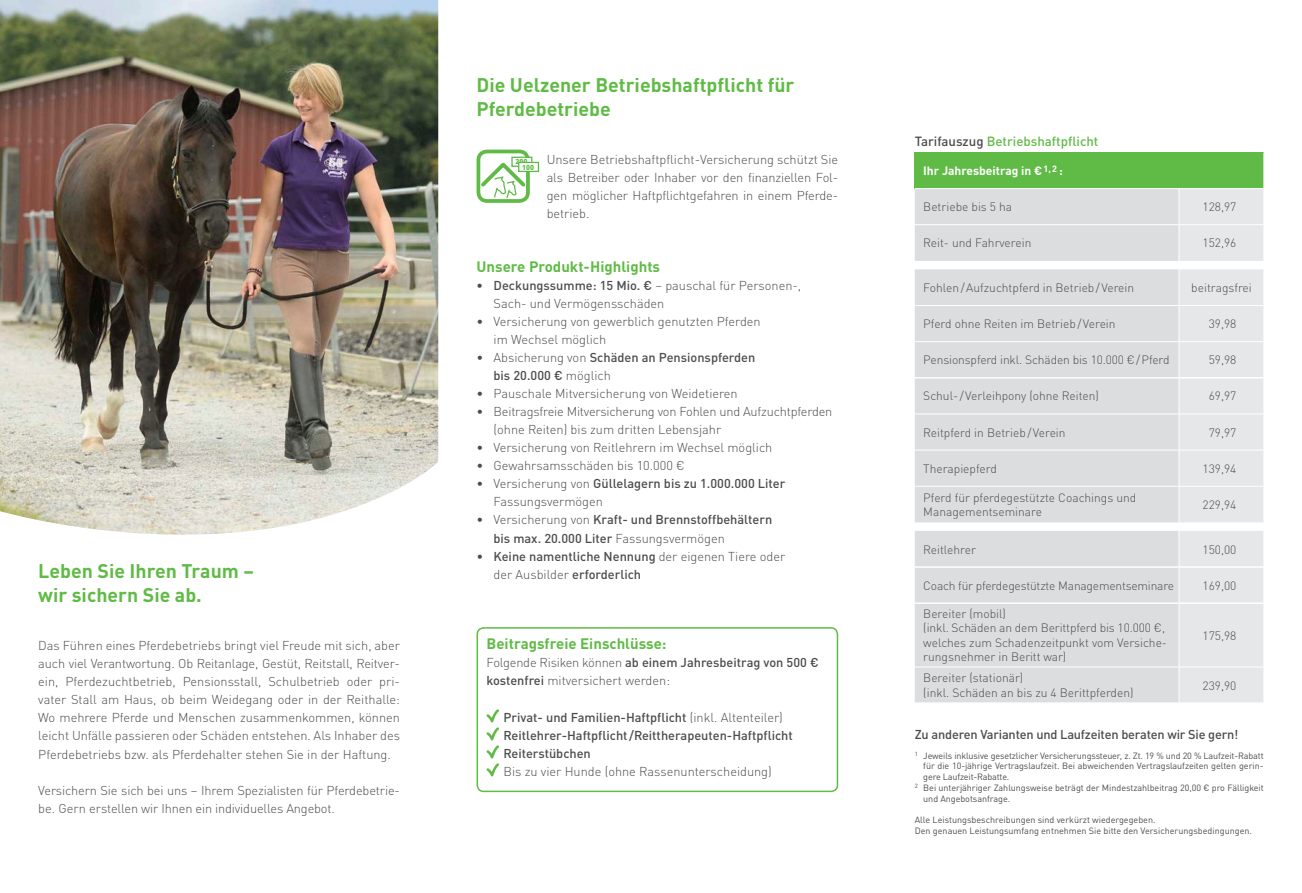
<style>
.page{position:relative;width:1302px;height:893px;background:#fff}
.page>*{position:absolute;margin:0;border:0;box-sizing:border-box;transform-origin:0 0}
.t1{font:700 19.5px/24px "DINOT";color:#60bb46}
.t2{font:700 15px "DINOT";color:#60bb46}
.t3{font:500 13.2px "DINOT";color:#60bb46}
.t4{font:300 12.75px/18px "DINOT";color:#4b4c4d}
.t5{font:500 12.75px/18px "DINOT";color:#4b4c4d}
.t6{font:300 12px/14.4px "DINOT";color:#4b4c4d}
.t7{font:700 12px "DINOT";color:#fff}
.t8{font:9px/10.8px "DINOT";letter-spacing:-.005em;color:#4b4c4d}
.t9{font:900 7.2px/5.4px "DINOT";color:#60bb46}
.s1{font-weight:500}
.s2{font-weight:300}
.s3{color:#4b4c4d}
</style>
<div class="page">
<img style="left:0;top:0;width:438px;height:535px">
<svg style="left:486px;top:709px;width:13px;height:67px"></svg>
<div style="left:476px;top:627px;width:362px;height:165px;border:2px solid #60bb46;border-radius:6px"></div>
<div style="left:476px;top:150px;width:53px;height:53px;border:4px solid #60bb46;border-radius:9px"></div>
<svg style="left:511px;top:157px;width:21px;height:5px"></svg>
<div style="left:518px;top:162px;width:21px;height:10px;background:#fff;border:1px solid #60bb46"></div>
<svg style="left:477px;top:159px;width:52px;height:41px"></svg>
<div style="left:914px;top:152px;width:349px;height:37px;background:#60bb46"></div>
<div style="left:915px;top:189px;width:263px;height:513px;background:#dcdddf"></div>
<div style="left:1178px;top:189px;width:85px;height:513px;background:#e6e7e9"></div>
<hr style="left:1179px;top:377px;width:85px;height:2px;background:#fff">
<hr style="left:1179px;top:566px;width:85px;height:2px;background:#fff">
<hr style="left:1179px;top:602px;width:85px;height:2px;background:#fff">
<hr style="left:914px;top:377px;width:264px;height:2px;background:#fff">
<hr style="left:914px;top:566px;width:264px;height:2px;background:#fff">
<hr style="left:914px;top:602px;width:264px;height:2px;background:#fff">
<hr style="left:914px;top:188px;width:264px;height:1px;background:#fff">
<hr style="left:1178px;top:188px;width:85px;height:1px;background:#fff">
<hr style="left:1178px;top:189px;width:1px;height:35px;background:#fff">
<hr style="left:914px;top:224px;width:264px;height:1px;background:#fff">
<hr style="left:1178px;top:224px;width:85px;height:1px;background:#fff">
<hr style="left:1178px;top:225px;width:1px;height:36px;background:#fff">
<hr style="left:1178px;top:269px;width:1px;height:36px;background:#fff">
<hr style="left:914px;top:305px;width:264px;height:1px;background:#fff">
<hr style="left:1178px;top:305px;width:85px;height:1px;background:#fff">
<hr style="left:1178px;top:306px;width:1px;height:35px;background:#fff">
<hr style="left:914px;top:341px;width:264px;height:1px;background:#fff">
<hr style="left:1178px;top:341px;width:85px;height:1px;background:#fff">
<hr style="left:1178px;top:342px;width:1px;height:36px;background:#fff">
<hr style="left:1178px;top:378px;width:1px;height:36px;background:#fff">
<hr style="left:914px;top:414px;width:264px;height:1px;background:#fff">
<hr style="left:1178px;top:414px;width:85px;height:1px;background:#fff">
<hr style="left:1178px;top:414px;width:1px;height:36px;background:#fff">
<hr style="left:914px;top:450px;width:264px;height:1px;background:#fff">
<hr style="left:1178px;top:450px;width:85px;height:1px;background:#fff">
<hr style="left:1178px;top:450px;width:1px;height:36px;background:#fff">
<hr style="left:914px;top:486px;width:264px;height:1px;background:#fff">
<hr style="left:1178px;top:486px;width:85px;height:1px;background:#fff">
<hr style="left:1178px;top:487px;width:1px;height:35px;background:#fff">
<hr style="left:1178px;top:531px;width:1px;height:36px;background:#fff">
<hr style="left:1178px;top:567px;width:1px;height:36px;background:#fff">
<hr style="left:1178px;top:603px;width:1px;height:64px;background:#fff">
<hr style="left:914px;top:667px;width:264px;height:1px;background:#fff">
<hr style="left:1178px;top:667px;width:85px;height:1px;background:#fff">
<hr style="left:1178px;top:667px;width:1px;height:35px;background:#fff">
<h1 class="t1" style="left:38px;top:559px;width:217px">Leben Sie Ihren Traum – wir sichern Sie ab.</h1>
<p class="t4" style="left:38px;top:637px;width:363px;text-align:justify">Das Führen eines Pferdebetriebs bringt viel Freude mit sich, aber auch viel Verantwortung. Ob Reitanlage, Gestüt, Reitstall, Reitver&shy;ein, Pferdezuchtbetrieb, Pensionsstall, Schulbetrieb oder pri&shy;vater Stall am Haus, ob beim Weidegang oder in der Reithalle:<br>Wo mehrere Pferde und Menschen zusammenkommen, können leicht Unfälle passieren oder Schäden entstehen. Als Inhaber des Pferdebetriebs bzw. als Pferdehalter stehen Sie in der Haftung.</p>
<p class="t4" style="left:38px;top:781px;width:363px">Versichern Sie sich bei uns – Ihrem Spezialisten für Pferdebetrie&shy;be. Gern erstellen wir Ihnen ein individuelles Angebot.</p>
<h1 class="t1" style="left:476px;top:73px;width:319px">Die Uelzener Betriebshaftpflicht für<br>Pferdebetriebe</h1>
<p class="t4" style="left:546px;top:151px;width:293px;text-align:justify">Unsere Betriebshaftpflicht-Versicherung schützt Sie als Betreiber oder Inhaber vor den finanziellen Fol&shy;gen möglicher Haftpflichtgefahren in einem Pferde&shy;betrieb.</p>
<p class="t9" style="left:522px;top:159px;width:13px;text-indent:-7px">200<br>100</p>
<p class="t2" style="left:476px;top:257px;width:185px">Unsere Produkt-Highlights</p>
<p class="t4" style="left:493px;top:277px;width:309px;text-indent:-17px"><span class="s1">• Deckungssumme: 15 Mio. €</span> – pauschal für Personen-,<br>Sach- und Vermögensschäden</p>
<p class="t4" style="left:493px;top:313px;width:269px;text-indent:-17px">• Versicherung von gewerblich genutzten Pferden im Wechsel möglich</p>
<p class="t5" style="left:493px;top:349px;width:263px;text-indent:-17px"><span class="s2">• Absicherung von</span> Schäden an Pensionspferden bis 20.000 € <span class="s2">möglich</span></p>
<p class="t4" style="left:476px;top:385px;width:263px">• Pauschale Mitversicherung von Weidetieren</p>
<p class="t4" style="left:493px;top:403px;width:340px;text-indent:-17px">• Beitragsfreie Mitversicherung von Fohlen und Aufzuchtpferden (ohne Reiten) bis zum dritten Lebensjahr</p>
<p class="t4" style="left:476px;top:439px;width:297px">• Versicherung von Reitlehrern im Wechsel möglich</p>
<p class="t4" style="left:476px;top:457px;width:210px">• Gewahrsamsschäden bis 10.000 €</p>
<p class="t4" style="left:493px;top:475px;width:293px;text-indent:-17px">• Versicherung von <span class="s1">Güllelagern bis zu 1.000.000 Liter<br></span>Fassungsvermögen</p>
<p class="t5" style="left:493px;top:511px;width:280px;text-indent:-17px"><span class="s2">• Versicherung von</span> Kraft- und Brennstoffbehältern bis max. 20.000 Liter <span class="s2">Fassungsvermögen</span></p>
<p class="t5" style="left:493px;top:547px;width:293px;text-indent:-17px"><span class="s2">•</span> Keine namentliche Nennung <span class="s2">der eigenen Tiere oder der Ausbilder</span> erforderlich</p>
<p class="t2" style="left:486px;top:633px;width:181px">Beitragsfreie Einschlüsse:</p>
<p class="t4" style="left:486px;top:653px;width:333px">Folgende Risiken können <span class="s1">ab einem Jahresbeitrag von 500 € kostenfrei</span> mitversichert werden:</p>
<p class="t5" style="left:503px;top:709px;width:291px">Privat- und Familien-Haftpflicht <span class="s2">(inkl. Altenteiler)<br></span>Reitlehrer-Haftpflicht/Reittherapeuten-Haftpflicht<br>Reiterstübchen</p>
<p class="t4" style="left:503px;top:763px;width:270px">Bis zu vier Hunde (ohne Rassenunterscheidung)</p>
<p class="t3" style="left:914px;top:133px;width:185px"><span class="s3">Tarifauszug</span> Betriebshaftpflicht</p>
<p class="t7" style="left:923px;top:163px;width:141px">Ihr Jahresbeitrag in €<sup>1,2</sup> :</p>
<p class="t6" style="left:923px;top:200px;width:90px">Betriebe bis 5 ha</p>
<p class="t6" style="left:1202px;top:200px;width:35px">128,97</p>
<p class="t6" style="left:923px;top:236px;width:110px">Reit- und Fahrverein</p>
<p class="t6" style="left:1202px;top:236px;width:35px">152,96</p>
<p class="t6" style="left:923px;top:280px;width:212px">Fohlen/Aufzuchtpferd in Betrieb/Verein</p>
<p class="t6" style="left:1190px;top:280px;width:62px">beitragsfrei</p>
<p class="t6" style="left:923px;top:317px;width:194px">Pferd ohne Reiten im Betrieb/Verein</p>
<p class="t6" style="left:1208px;top:317px;width:29px">39,98</p>
<p class="t6" style="left:923px;top:353px;width:248px">Pensionspferd inkl. Schäden bis 10.000 €/Pferd</p>
<p class="t6" style="left:1208px;top:353px;width:29px">59,98</p>
<p class="t6" style="left:923px;top:389px;width:177px">Schul- /Verleihpony (ohne Reiten)</p>
<p class="t6" style="left:1208px;top:389px;width:29px">69,97</p>
<p class="t6" style="left:923px;top:425px;width:144px">Reitpferd in Betrieb/Verein</p>
<p class="t6" style="left:1208px;top:425px;width:29px">79,97</p>
<p class="t6" style="left:923px;top:461px;width:75px">Therapiepferd</p>
<p class="t6" style="left:1202px;top:461px;width:35px">139,94</p>
<p class="t6" style="left:923px;top:490px;width:214px">Pferd für pferdegestützte Coachings und<br>Managementseminare</p>
<p class="t6" style="left:1202px;top:497px;width:35px">229,94</p>
<p class="t6" style="left:923px;top:542px;width:54px">Reitlehrer</p>
<p class="t6" style="left:1202px;top:542px;width:35px">150,00</p>
<p class="t6" style="left:923px;top:578px;width:252px">Coach für pferdegestützte Managementseminare</p>
<p class="t6" style="left:1202px;top:578px;width:35px">169,00</p>
<p class="t6" style="left:923px;top:606px;width:245px">Bereiter (mobil)<br>(inkl. Schäden an dem Berittpferd bis 10.000 €, welches zum Schadenzeitpunkt vom Versiche&shy;rungsnehmer in Beritt war)</p>
<p class="t6" style="left:1202px;top:628px;width:35px">175,98</p>
<p class="t6" style="left:923px;top:671px;width:212px">Bereiter (stationär)<br>(inkl. Schäden an bis zu 4 Berittpferden)</p>
<p class="t6" style="left:1202px;top:678px;width:35px">239,90</p>
<p class="t5" style="left:914px;top:725px;width:325px">Zu anderen Varianten und Laufzeiten beraten wir Sie gern!</p>
<p class="t8" style="left:914px;top:750px;width:350px"><sup>1</sup> Jeweils inklusive gesetzlicher Versicherungssteuer, z. Zt. 19 % und 20 % Laufzeit-Rabatt</p>
<p class="t8" style="left:923px;top:760px;width:342px">für die 10-jährige Vertragslaufzeit. Bei abweichenden Vertragslaufzeiten gelten gerin-</p>
<p class="t8" style="left:923px;top:771px;width:87px">gere Laufzeit-Rabatte.</p>
<p class="t8" style="left:914px;top:782px;width:350px"><sup>2</sup> Bei unterjähriger Zahlungsweise beträgt der Mindestzahlbeitrag 20,00 € pro Fälligkeit</p>
<p class="t8" style="left:923px;top:793px;width:88px">und Angebotsanfrage.</p>
<p class="t8" style="left:914px;top:814px;width:338px">Alle Leistungsbeschreibungen sind verkürzt wiedergegeben.<br>Den genauen Leistungsumfang entnehmen Sie bitte den Versicherungsbedingungen.</p>
</div>
